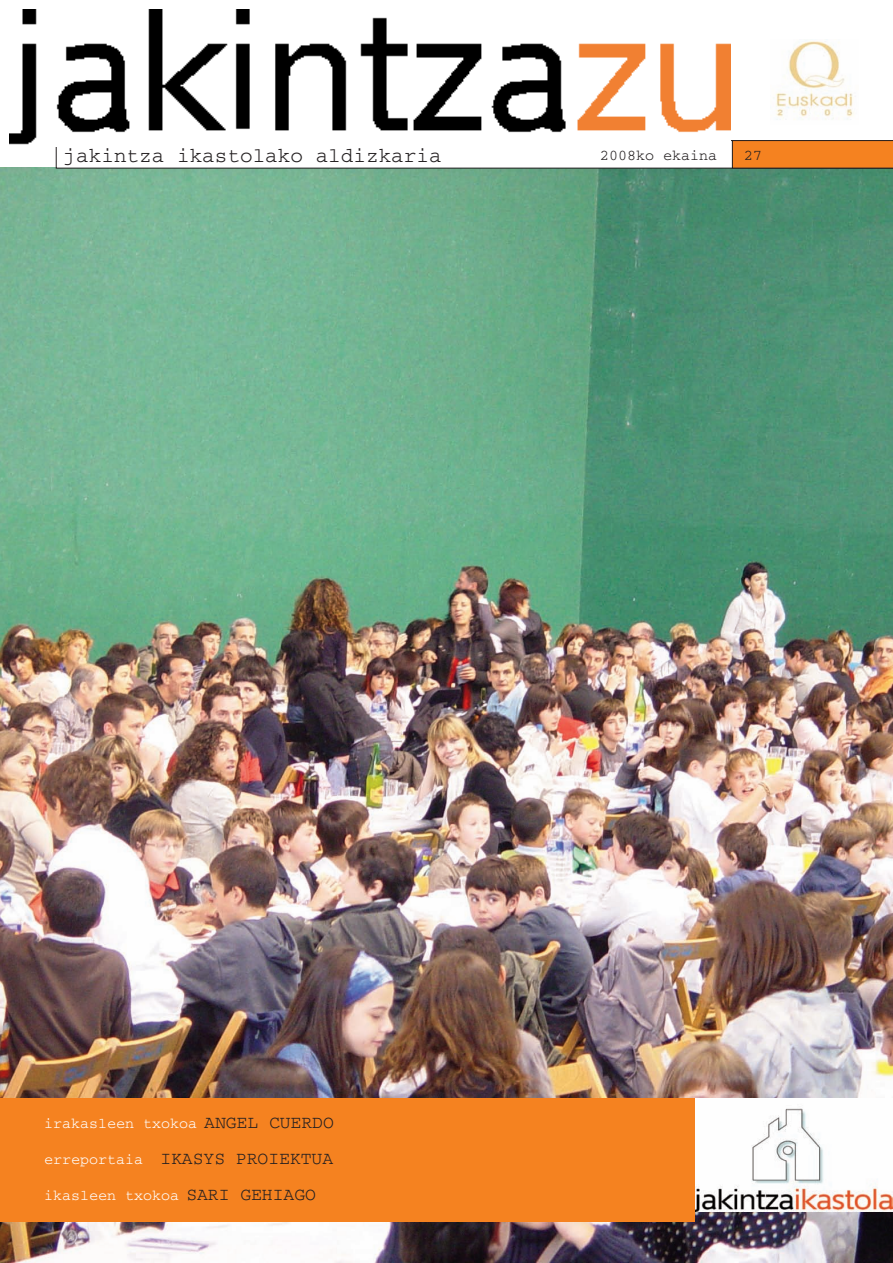
<style>
.page{position:relative;width:893px;height:1263px;background:#fff}
.page>*{position:absolute;margin:0;border:0;box-sizing:border-box;transform-origin:0 0}
.t1{font:21px "Courier";color:#231f20}
.t2{font:18px "Courier";color:#231f20}
.t3{font:15px "Courier";color:#fff}
.t4{font:15px "Courier";color:#231f20}
.s1{font-size:18px;color:#231f20}
.s2{font-size:15px;color:#fff}
</style>
<div class="page">
<img style="left:0;top:168px;width:893px;height:1094px">
<img style="left:10px;top:10px;width:720px;height:135px">
<svg style="left:56px;top:140px;width:837px;height:28px"></svg>
<img style="left:694px;top:1098px;width:199px;height:113px">
<div style="left:0;top:1098px;width:694px;height:123px;background:#f58220"></div>
<img style="left:773px;top:40px;width:81px;height:80px">
<h1 class="t1" style="left:64px;top:149px;width:379px">jakintza ikastolako aldizkaria</h1>
<p class="t4" style="left:600px;top:151px;width:118px">2008ko ekaina</p>
<p class="t4" style="left:744px;top:151px;width:19px">27</p>
<p class="t3" style="left:44px;top:1118px;width:291px">irakasleen txokoa <span class="s1">ANGEL CUERDO</span></p>
<p class="t2" style="left:44px;top:1152px;width:291px"><span class="s2">erreportaia</span> IKASYS PROIEKTUA</p>
<p class="t3" style="left:44px;top:1190px;width:273px">ikasleen txokoa <span class="s1">SARI GEHIAGO</span></p>
</div>
